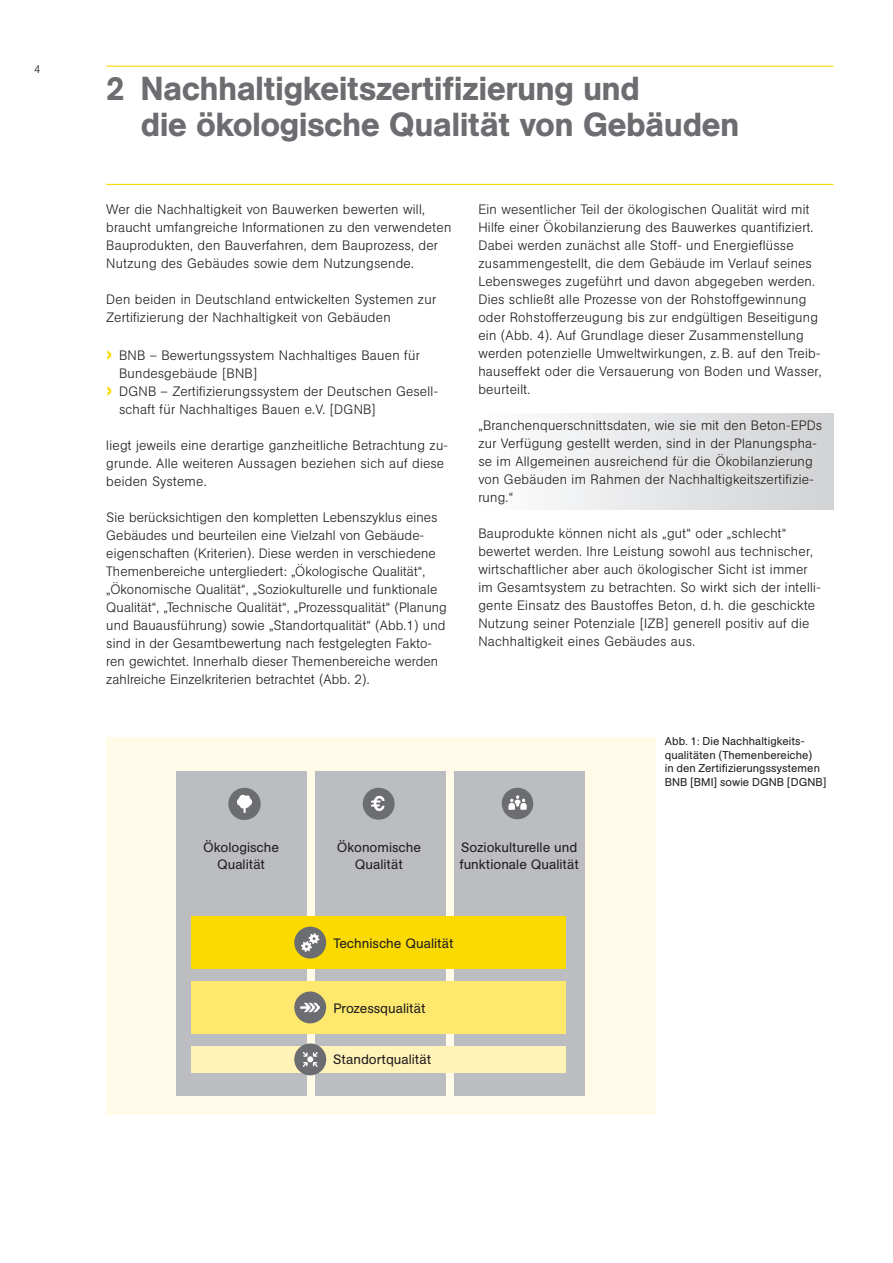
<style>
.page{position:relative;width:893px;height:1263px;background:#fff}
.page>*{position:absolute;margin:0;border:0;box-sizing:border-box;transform-origin:0 0}
.Beton_Headline_Kapitelanfang{font:500 33px/36px "AG Book Pro";color:#6c6d70}
.Beton_Fließtext{font:300 13.5px/18px "AG Book Pro";letter-spacing:.02em;color:#231f20}
.Fließtext_grauer_Kasten{font:300 13.5px/18px "AG Book Pro";letter-spacing:.02em;color:#231f20}
._0_1_Kopfzeile_Kapitel_gross{font:13.5px/16.2px "AG Book Pro";color:#231f20;text-align:center}
.Beton_Bildunterschrift_7_5_9_Pt{font:11.25px/13.5px "AG Book Pro";letter-spacing:.005em;color:#231f20}
.t1{font:300 11.25px "AG Book Pro";color:#231f20}
.s1{font-weight:500;font-size:24.75px;color:#fada00}
</style>
<div class="page">
<hr style="left:106px;top:184px;width:727px;height:1px;background:#fada00">
<hr style="left:106px;top:66px;width:727px;height:1px;background:#fada00">
<div style="left:478px;top:413px;width:355px;height:97px;background:linear-gradient(to right,#fefefe,#d1d2d4)"></div>
<div style="left:106px;top:737px;width:550px;height:378px;background:#fffbe8"></div>
<div style="left:176px;top:772px;width:131px;height:324px;background:#bcbdc0"></div>
<div style="left:315px;top:772px;width:131px;height:324px;background:#bcbdc0"></div>
<div style="left:454px;top:772px;width:131px;height:324px;background:#bcbdc0"></div>
<div style="left:228px;top:788px;width:33px;height:32px;background:#6c6d70;border-radius:50%"></div>
<svg style="left:236px;top:794px;width:16px;height:19px"></svg>
<div style="left:363px;top:788px;width:32px;height:32px;background:#6c6d70;border-radius:50%"></div>
<svg style="left:371px;top:796px;width:14px;height:15px"></svg>
<div style="left:502px;top:788px;width:31px;height:31px;background:#6c6d70;border-radius:50%"></div>
<svg style="left:508px;top:795px;width:19px;height:15px"></svg>
<div style="left:191px;top:916px;width:375px;height:53px;background:#fada00"></div>
<div style="left:294px;top:927px;width:32px;height:31px;background:#6c6d70;border-radius:50%"></div>
<svg style="left:301px;top:933px;width:19px;height:19px"></svg>
<div style="left:191px;top:981px;width:375px;height:53px;background:#ffe86e"></div>
<div style="left:294px;top:991px;width:32px;height:32px;background:#6c6d70;border-radius:50%"></div>
<svg style="left:300px;top:1002px;width:20px;height:10px"></svg>
<div style="left:191px;top:1046px;width:375px;height:26px;background:#fff3b8"></div>
<div style="left:294px;top:1043px;width:32px;height:32px;background:#6c6d70;border-radius:50%"></div>
<svg style="left:302px;top:1052px;width:16px;height:15px"></svg>
<p class="t1" style="left:34px;top:62px;width:8px">4</p>
<p class="Beton_Headline_Kapitelanfang" style="left:141px;top:70px;width:600px;text-indent:-34px">2 Nachhaltigkeitszertifizierung und<br>die ökologische Qualität von Gebäuden</p>
<p class="Beton_Fließtext" style="left:106px;top:200px;width:347px">Wer die Nachhaltigkeit von Bauwerken bewerten will, braucht umfangreiche Informationen zu den verwendeten Bauprodukten, den Bauverfahren, dem Bauprozess, der Nutzung des Gebäudes sowie dem Nutzungsende.</p>
<p class="Beton_Fließtext" style="left:106px;top:290px;width:331px">Den beiden in Deutschland entwickelten Systemen zur<br>Zertifizierung der Nachhaltigkeit von Gebäuden</p>
<p class="Beton_Fließtext" style="left:119px;top:346px;width:302px;text-indent:-13px"><span class="s1">›</span> BNB – Bewertungssystem Nachhaltiges Bauen für<br>Bundesgebäude [BNB]</p>
<p class="Beton_Fließtext" style="left:119px;top:382px;width:320px;text-indent:-13px"><span class="s1">›</span> DGNB – Zertifizierungssystem der Deutschen Gesell&shy;schaft für Nachhaltiges Bauen e.V. [DGNB]</p>
<p class="Beton_Fließtext" style="left:106px;top:436px;width:343px">liegt jeweils eine derartige ganzheitliche Betrachtung zu&shy;grunde. Alle weiteren Aussagen beziehen sich auf diese beiden Systeme.</p>
<p class="Beton_Fließtext" style="left:106px;top:508px;width:342px">Sie berücksichtigen den kompletten Lebenszyklus eines Gebäudes und beurteilen eine Vielzahl von Gebäude&shy;eigenschaften (Kriterien). Diese werden in verschiedene Themenbereiche untergliedert: „Ökologische Qualität“, „Ökonomische Qualität“, „Soziokulturelle und funktionale Qualität“, „Technische Qualität“, „Prozessqualität“ (Planung und Bauausführung) sowie „Standortqualität“ (Abb.1) und sind in der Gesamtbewertung nach festgelegten Fakto&shy;ren gewichtet. Innerhalb dieser Themenbereiche werden zahlreiche Einzelkriterien betrachtet (Abb. 2).</p>
<p class="Beton_Fließtext" style="left:478px;top:200px;width:345px">Ein wesentlicher Teil der ökologischen Qualität wird mit Hilfe einer Ökobilanzierung des Bauwerkes quantifiziert.<br>Dabei werden zunächst alle Stoff- und Energieflüsse zusammengestellt, die dem Gebäude im Verlauf seines Lebensweges zugeführt und davon abgegeben werden.<br>Dies schließt alle Prozesse von der Rohstoffgewinnung oder Rohstofferzeugung bis zur endgültigen Beseitigung ein (Abb. 4). Auf Grundlage dieser Zusammenstellung werden potenzielle Umweltwirkungen, z. B. auf den Treib&shy;hauseffekt oder die Versauerung von Boden und Wasser, beurteilt.</p>
<p class="Fließtext_grauer_Kasten" style="left:478px;top:416px;width:346px">„Branchenquerschnittsdaten, wie sie mit den Beton-EPDs zur Verfügung gestellt werden, sind in der Planungspha&shy;se im Allgemeinen ausreichend für die Ökobilanzierung von Gebäuden im Rahmen der Nachhaltigkeitszertifizie&shy;rung.“</p>
<p class="Beton_Fließtext" style="left:478px;top:524px;width:344px">Bauprodukte können nicht als „gut“ oder „schlecht“ bewertet werden. Ihre Leistung sowohl aus technischer, wirtschaftlicher aber auch ökologischer Sicht ist immer im Gesamtsystem zu betrachten. So wirkt sich der intelli&shy;gente Einsatz des Baustoffes Beton, d. h. die geschickte Nutzung seiner Potenziale [IZB] generell positiv auf die Nachhaltigkeit eines Gebäudes aus.</p>
<p class="Beton_Bildunterschrift_7_5_9_Pt" style="left:665px;top:734px;width:163px">Abb. 1: Die Nachhaltigkeits&shy;qualitäten (Themenbereiche)<br>in den Zertifizierungssystemen<br>BNB [BMI] sowie DGNB [DGNB]</p>
<p class="_0_1_Kopfzeile_Kapitel_gross" style="left:203px;top:839px;width:77px">Ökologische<br>Qualität</p>
<p class="_0_1_Kopfzeile_Kapitel_gross" style="left:337px;top:839px;width:86px">Ökonomische<br>Qualität</p>
<p class="_0_1_Kopfzeile_Kapitel_gross" style="left:459px;top:839px;width:121px;text-align:left">Soziokulturelle und funktionale Qualität</p>
<p class="_0_1_Kopfzeile_Kapitel_gross" style="left:333px;top:935px;width:122px">Technische Qualität</p>
<p class="_0_1_Kopfzeile_Kapitel_gross" style="left:333px;top:999px;width:94px">Prozessqualität</p>
<p class="_0_1_Kopfzeile_Kapitel_gross" style="left:333px;top:1051px;width:100px">Standortqualität</p>
</div>
